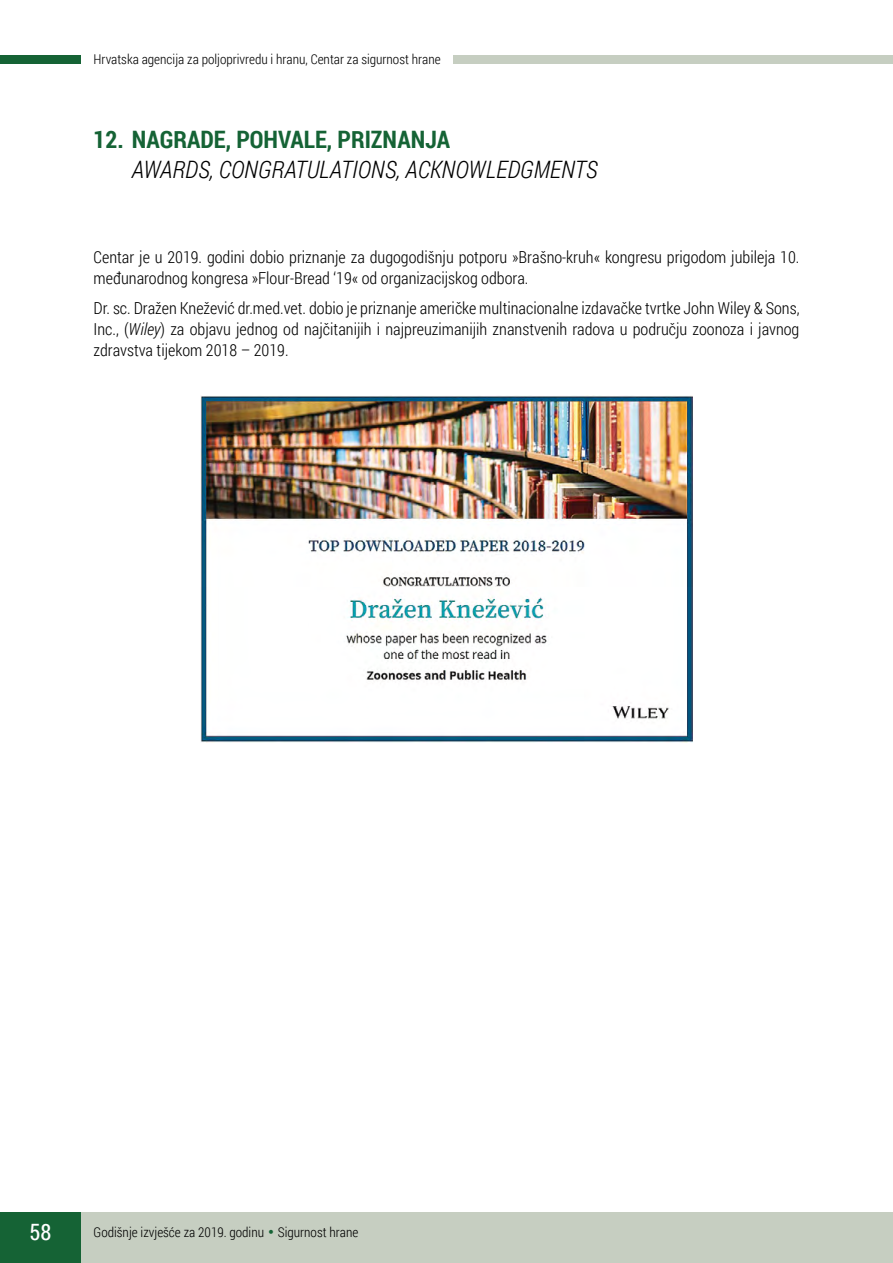
<style>
.page{position:relative;width:893px;height:1263px;background:#fff}
.page>*{position:absolute;margin:0;border:0;box-sizing:border-box;transform-origin:0 0}
.t1{font:italic 300 24px "Roboto Condensed";color:#000}
.t2{font:700 24px "Roboto Condensed";color:#156335}
.t3{font:22.5px "Roboto Condensed";color:#fff}
.t4{font:300 16.5px/21px "Roboto Condensed";color:#000}
.t5{font:300 13.5px "Roboto Condensed";color:#000}
.s1{font-style:italic}
.s2{font-family:"Wedding Text BT";font-weight:400;color:#156335}
</style>
<div class="page">
<div style="left:74px;top:1212px;width:819px;height:51px;background:#c6cec1"></div>
<div style="left:0;top:1212px;width:81px;height:51px;background:#156335"></div>
<div style="left:0;top:55px;width:81px;height:9px;background:#156335"></div>
<div style="left:454px;top:55px;width:439px;height:9px;background:#c6cec1"></div>
<img style="left:200px;top:395px;width:493px;height:348px">
<p class="t5" style="left:94px;top:50px;width:349px">Hrvatska agencija za poljoprivredu i hranu, Centar za sigurnost hrane</p>
<h1 class="t2" style="left:94px;top:123px;width:358px">12. NAGRADE, POHVALE, PRIZNANJA</h1>
<h1 class="t1" style="left:132px;top:153px;width:467px">AWARDS, CONGRATULATIONS, ACKNOWLEDGMENTS</h1>
<p class="t4" style="left:94px;top:246px;width:707px">Centar je u 2019. godini dobio priznanje za dugogodišnju potporu »Brašno-kruh« kongresu prigodom jubileja 10. međunarodnog kongresa »Flour-Bread ‘19« od organizacijskog odbora.</p>
<p class="t4" style="left:94px;top:297px;width:707px;text-align:justify">Dr. sc. Dražen Knežević dr.med.vet. dobio je priznanje američke multinacionalne izdavačke tvrtke John Wiley &amp; Sons, Inc., (<span class="s1">Wiley</span>) za objavu jednog od najčitanijih i najpreuzimanijih znanstvenih radova u području zoonoza i javnog zdravstva tijekom 2018 – 2019.</p>
<h2 class="t3" style="left:29px;top:1216px;width:23px">58</h2>
<p class="t5" style="left:94px;top:1222px;width:266px">Godišnje izvješće za 2019. godinu <span class="s2">•</span> Sigurnost hrane</p>
</div>
